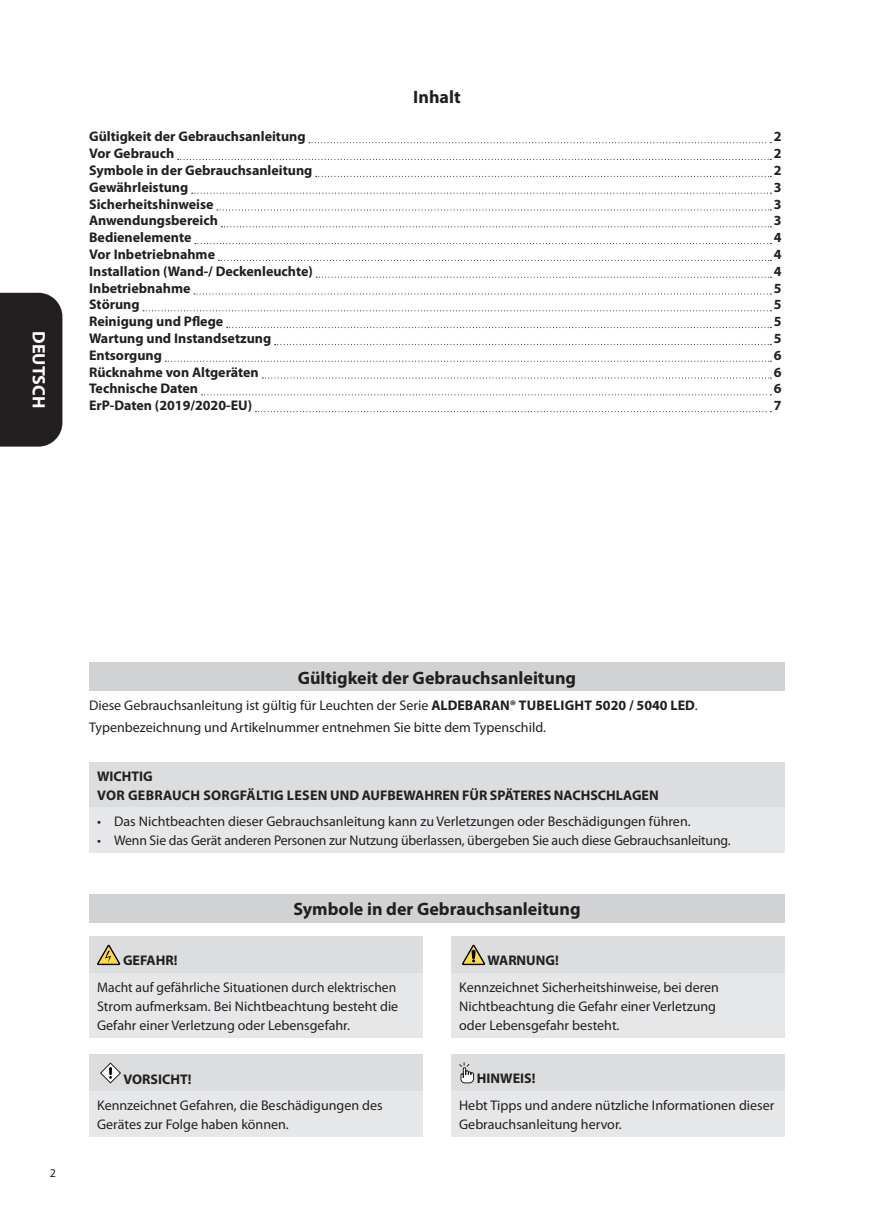
<style>
.page{position:relative;width:874px;height:1225px;background:#fff}
.page>*{position:absolute;margin:0;border:0;box-sizing:border-box;transform-origin:0 0}
.t1{font:700 18px "Myriad Pro";color:#231f20}
.t2{font:700 18px "Myriad Pro";color:#fff}
.t3{font:14px/19px "Myriad Pro";color:#231f20}
.t4{font:700 14px/19px "Myriad Pro";color:#231f20}
.t5{font:12px "Myriad Pro";color:#231f20}
.s1{font-weight:700}
</style>
<div class="page">
<div style="left:0;top:293px;width:62px;height:153px;background:#231f20"></div>
<svg style="left:309px;top:142px;width:462px;height:1px"></svg>
<svg style="left:178px;top:159px;width:593px;height:1px"></svg>
<svg style="left:315px;top:176px;width:456px;height:1px"></svg>
<svg style="left:192px;top:193px;width:579px;height:1px"></svg>
<svg style="left:217px;top:209px;width:554px;height:1px"></svg>
<svg style="left:221px;top:226px;width:550px;height:1px"></svg>
<svg style="left:195px;top:243px;width:576px;height:1px"></svg>
<svg style="left:218px;top:260px;width:553px;height:1px"></svg>
<svg style="left:316px;top:277px;width:455px;height:1px"></svg>
<svg style="left:194px;top:293px;width:577px;height:1px"></svg>
<svg style="left:143px;top:310px;width:628px;height:1px"></svg>
<svg style="left:226px;top:327px;width:545px;height:1px"></svg>
<svg style="left:274px;top:344px;width:497px;height:1px"></svg>
<svg style="left:165px;top:361px;width:606px;height:1px"></svg>
<svg style="left:262px;top:377px;width:509px;height:1px"></svg>
<svg style="left:201px;top:394px;width:570px;height:1px"></svg>
<svg style="left:255px;top:411px;width:516px;height:1px"></svg>
<div style="left:89px;top:662px;width:695px;height:29px;background:#d1d2d4"></div>
<div style="left:89px;top:762px;width:695px;height:45px;background:#dcdddf"></div>
<div style="left:89px;top:807px;width:695px;height:46px;background:#e6e7e9"></div>
<div style="left:89px;top:894px;width:695px;height:28px;background:#d1d2d4"></div>
<div style="left:89px;top:936px;width:333px;height:37px;background:#dcdddf"></div>
<div style="left:89px;top:973px;width:333px;height:64px;background:#e6e7e9"></div>
<svg style="left:97px;top:944px;width:24px;height:21px"></svg>
<div style="left:89px;top:1054px;width:333px;height:37px;background:#dcdddf"></div>
<div style="left:89px;top:1091px;width:333px;height:46px;background:#e6e7e9"></div>
<svg style="left:100px;top:1062px;width:21px;height:22px"></svg>
<div style="left:451px;top:936px;width:333px;height:37px;background:#dcdddf"></div>
<div style="left:451px;top:973px;width:333px;height:64px;background:#e6e7e9"></div>
<svg style="left:462px;top:944px;width:24px;height:21px"></svg>
<div style="left:451px;top:1054px;width:333px;height:37px;background:#dcdddf"></div>
<div style="left:451px;top:1091px;width:333px;height:46px;background:#e6e7e9"></div>
<svg style="left:459px;top:1062px;width:15px;height:22px"></svg>
<p class="t2" style="left:51px;top:331px;width:78px;rotate:90deg">DEUTSCH</p>
<p class="t1" style="left:413px;top:85px;width:49px">Inhalt</p>
<p class="t4" style="left:89px;top:127px;width:218px">Gültigkeit der Gebrauchsanleitung</p>
<p class="t4" style="left:773px;top:127px;width:9px">2</p>
<p class="t4" style="left:89px;top:143px;width:87px">Vor Gebrauch</p>
<p class="t4" style="left:773px;top:143px;width:9px">2</p>
<p class="t4" style="left:89px;top:160px;width:225px">Symbole in der Gebrauchsanleitung</p>
<p class="t4" style="left:773px;top:160px;width:9px">2</p>
<p class="t4" style="left:89px;top:177px;width:101px">Gewährleistung</p>
<p class="t4" style="left:773px;top:177px;width:9px">3</p>
<p class="t4" style="left:89px;top:194px;width:126px">Sicherheitshinweise</p>
<p class="t4" style="left:773px;top:194px;width:9px">3</p>
<p class="t4" style="left:89px;top:211px;width:130px">Anwendungsbereich</p>
<p class="t4" style="left:773px;top:211px;width:9px">3</p>
<p class="t4" style="left:89px;top:227px;width:104px">Bedienelemente</p>
<p class="t4" style="left:773px;top:227px;width:9px">4</p>
<p class="t4" style="left:89px;top:244px;width:127px">Vor Inbetriebnahme</p>
<p class="t4" style="left:773px;top:244px;width:9px">4</p>
<p class="t4" style="left:89px;top:261px;width:225px">Installation (Wand-/ Deckenleuchte)</p>
<p class="t4" style="left:773px;top:261px;width:9px">4</p>
<p class="t4" style="left:89px;top:278px;width:103px">Inbetriebnahme</p>
<p class="t4" style="left:773px;top:278px;width:9px">5</p>
<p class="t4" style="left:89px;top:295px;width:52px">Störung</p>
<p class="t4" style="left:773px;top:295px;width:9px">5</p>
<p class="t4" style="left:89px;top:311px;width:136px">Reinigung und Pflege</p>
<p class="t4" style="left:773px;top:311px;width:9px">5</p>
<p class="t4" style="left:89px;top:328px;width:184px">Wartung und Instandsetzung</p>
<p class="t4" style="left:773px;top:328px;width:9px">5</p>
<p class="t4" style="left:89px;top:345px;width:74px">Entsorgung</p>
<p class="t4" style="left:773px;top:345px;width:9px">6</p>
<p class="t4" style="left:89px;top:362px;width:171px">Rücknahme von Altgeräten</p>
<p class="t4" style="left:773px;top:362px;width:9px">6</p>
<p class="t4" style="left:89px;top:379px;width:110px">Technische Daten</p>
<p class="t4" style="left:773px;top:379px;width:9px">6</p>
<p class="t4" style="left:89px;top:395px;width:164px">ErP-Daten (2019/2020-EU)</p>
<p class="t4" style="left:773px;top:395px;width:9px">7</p>
<p class="t5" style="left:50px;top:1165px;width:8px">2</p>
<p class="t1" style="left:297px;top:666px;width:280px">Gültigkeit der Gebrauchsanleitung</p>
<p class="t3" style="left:89px;top:694px;width:610px;line-height:22px">Diese Gebrauchsanleitung ist gültig für Leuchten der Serie <span class="s1">ALDEBARAN® TUBELIGHT 5020 / 5040 LED</span>.<br>Typenbezeichnung und Artikelnummer entnehmen Sie bitte dem Typenschild.</p>
<p class="t4" style="left:97px;top:766px;width:563px">WICHTIG<br>VOR GEBRAUCH SORGFÄLTIG LESEN UND AUFBEWAHREN FÜR SPÄTERES NACHSCHLAGEN</p>
<p class="t3" style="left:97px;top:812px;width:594px">• Das Nichtbeachten dieser Gebrauchsanleitung kann zu Verletzungen oder Beschädigungen führen.</p>
<p class="t3" style="left:97px;top:831px;width:634px">• Wenn Sie das Gerät anderen Personen zur Nutzung überlassen, übergeben Sie auch diese Gebrauchsanleitung.</p>
<p class="t1" style="left:293px;top:897px;width:288px">Symbole in der Gebrauchsanleitung</p>
<p class="t4" style="left:123px;top:950px;width:56px">GEFAHR!</p>
<p class="t3" style="left:97px;top:977px;width:302px">Macht auf gefährliche Situationen durch elektrischen<br>Strom aufmerksam. Bei Nichtbeachtung besteht die<br>Gefahr einer Verletzung oder Lebensgefahr.</p>
<p class="t4" style="left:123px;top:1069px;width:70px">VORSICHT!</p>
<p class="t3" style="left:97px;top:1095px;width:287px">Kennzeichnet Gefahren, die Beschädigungen des<br>Gerätes zur Folge haben können.</p>
<p class="t4" style="left:487px;top:950px;width:73px">WARNUNG!</p>
<p class="t3" style="left:459px;top:977px;width:261px">Kennzeichnet Sicherheitshinweise, bei deren<br>Nichtbeachtung die Gefahr einer Verletzung oder Lebensgefahr besteht.</p>
<p class="t4" style="left:476px;top:1068px;width:60px">HINWEIS!</p>
<p class="t3" style="left:459px;top:1095px;width:316px">Hebt Tipps und andere nützliche Informationen dieser<br>Gebrauchsanleitung hervor.</p>
</div>
